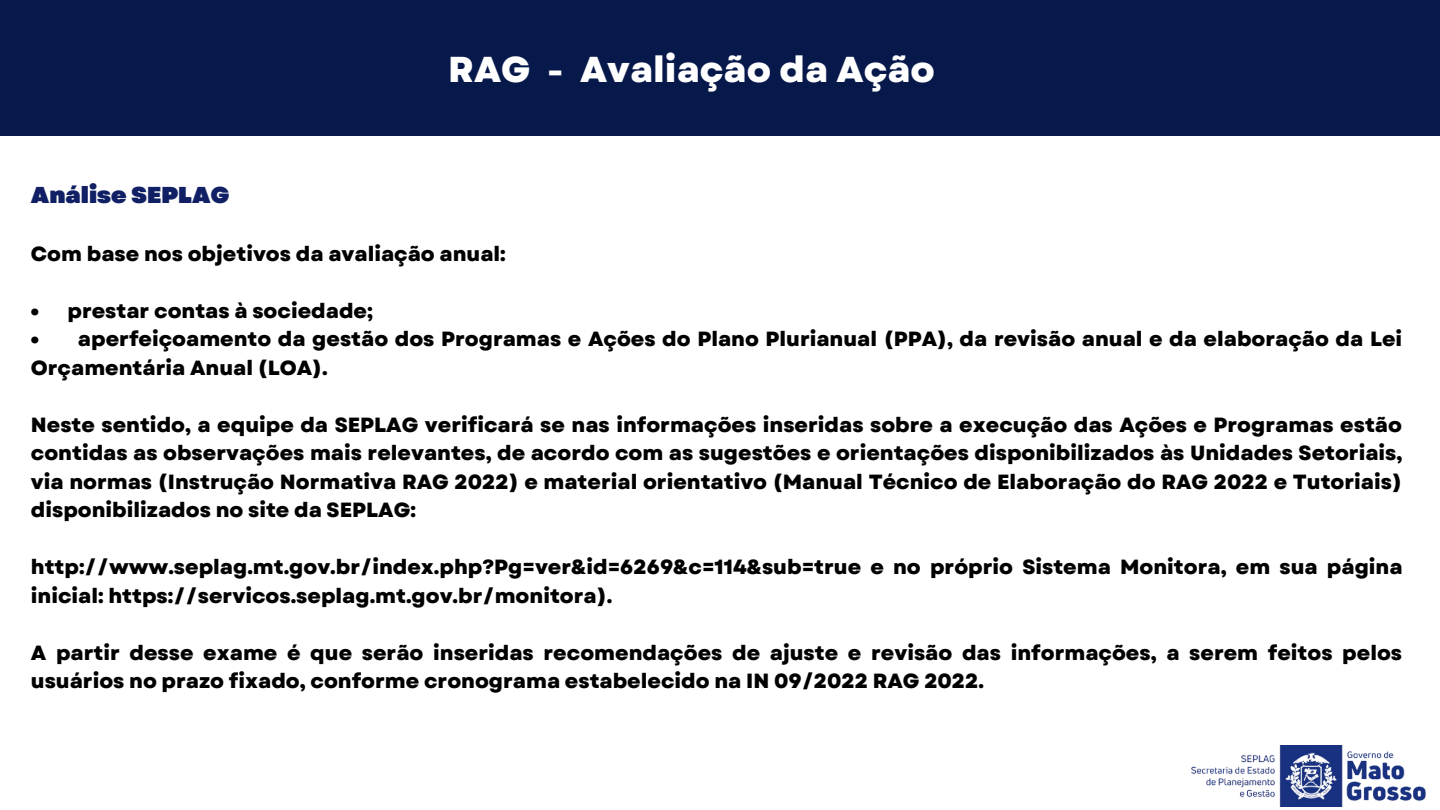
<style>
.page{position:relative;width:1440px;height:810px;background:#fff}
.page>*{position:absolute;margin:0;border:0;box-sizing:border-box;transform-origin:0 0}
.t1{font:800 36px "Garet";color:#fff}
.t2{font:900 23px "Garet";color:#112065}
.t3{font:800 20.5px/28.5px "Garet";color:#000}
</style>
<div class="page">
<img style="left:1191px;top:745px;width:235px;height:62px">
<div style="left:0;top:0;width:1440px;height:136px;background:#07184b"></div>
<p class="t2" style="left:31px;top:178px;width:200px">Análise SEPLAG</p>
<h1 class="t1" style="left:448px;top:44px;width:488px">RAG - Avaliação da Ação</h1>
<p class="t3" style="left:31px;top:239px;width:476px">Com base nos objetivos da avaliação anual:</p>
<p class="t3" style="left:31px;top:296px;width:344px">• prestar contas à sociedade;</p>
<p class="t3" style="left:31px;top:325px;width:1373px">• aperfeiçoamento da gestão dos Programas e Ações do Plano Plurianual (PPA), da revisão anual e da elaboração da Lei<br>Orçamentária Anual (LOA).</p>
<p class="t3" style="left:31px;top:410px;width:1373px;text-align:justify">Neste sentido, a equipe da SEPLAG verificará se nas informações inseridas sobre a execução das Ações e Programas estão contidas as observações mais relevantes, de acordo com as sugestões e orientações disponibilizados às Unidades Setoriais, via normas (Instrução Normativa RAG 2022) e material orientativo (Manual Técnico de Elaboração do RAG 2022 e Tutoriais) disponibilizados no site da SEPLAG:</p>
<p class="t3" style="left:31px;top:553px;width:1373px">http://www.seplag.mt.gov.br/index.php?Pg=ver&amp;id=6269&amp;c=114&amp;sub=true e no próprio Sistema Monitora, em sua página inicial: https://servicos.seplag.mt.gov.br/monitora).</p>
<p class="t3" style="left:31px;top:638px;width:1373px">A partir desse exame é que serão inseridas recomendações de ajuste e revisão das informações, a serem feitos pelos usuários no prazo fixado, conforme cronograma estabelecido na IN 09/2022 RAG 2022.</p>
</div>
